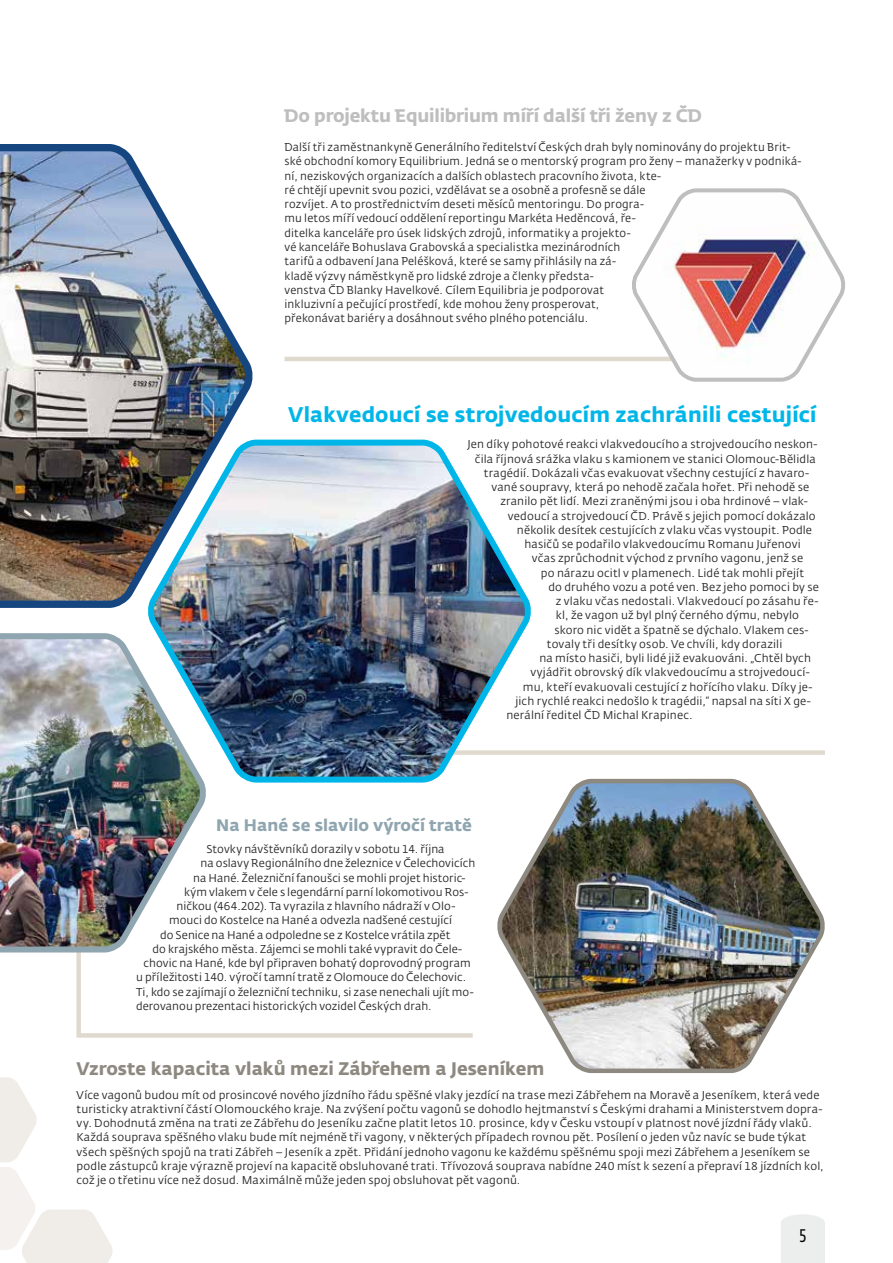
<style>
.page{position:relative;width:893px;height:1263px;background:#fff}
.page>*{position:absolute;margin:0;border:0;box-sizing:border-box;transform-origin:0 0}
.t1{font:700 21px "CD Fedra";letter-spacing:.01em;color:#00b6e8}
.t2{font:700 18px "CD Fedra";color:#8d8981}
.t3{font:700 18px "CD Fedra";letter-spacing:-.01em;color:#bfbebf}
.t4{font:18px "CD Fedra Cond Pro";color:#000}
.t5{font:700 16.5px "CD Fedra";color:#8fa5b0}
.t6{font:11.25px/14.2px "CD Fedra";letter-spacing:.015em;color:#282829}
</style>
<div class="page">
<div style="left:781px;top:1214px;width:44px;height:49px;background:#eceded"></div>
<hr style="left:285px;top:357px;width:490px;height:4px;background:#e0dace">
<div style="left:297px;top:750px;width:528px;height:5px;background:#e0dace"></div>
<svg style="left:76px;top:955px;width:397px;height:83px"></svg>
<img style="left:0;top:144px;width:253px;height:464px">
<img style="left:142px;top:437px;width:395px;height:346px">
<svg style="left:0;top:1077px;width:113px;height:186px"></svg>
<img style="left:0;top:630px;width:212px;height:325px">
<svg style="left:628px;top:188px;width:217px;height:194px"></svg>
<img style="left:493px;top:777px;width:332px;height:296px">
<h2 class="t3" style="left:285px;top:105px;width:419px">Do projektu Equilibrium míří další tři ženy z ČD</h2>
<p class="t6" style="left:285px;top:140px;width:519px">Další tři zaměstnankyně Generálního ředitelství Českých drah byly nominovány do projektu Brit&shy;ské obchodní komory Equilibrium. Jedná se o mentorský program pro ženy – manažerky v podniká&shy;ní, neziskových organizacích a dalších oblastech pracovního života, kte-<br>ré chtějí upevnit svou pozici, vzdělávat se a osobně a profesně se dále<br>rozvíjet. A to prostřednictvím deseti měsíců mentoringu. Do progra-<br>mu letos míří vedoucí oddělení reportingu Markéta Heděncová, ře-<br>ditelka kanceláře pro úsek lidských zdrojů, informatiky a projekto-<br>vé kanceláře Bohuslava Grabovská a specialistka mezinárodních<br>tarifů a odbavení Jana Peléšková, které se samy přihlásily na zá-<br>kladě výzvy náměstkyně pro lidské zdroje a členky předsta-<br>venstva ČD Blanky Havelkové. Cílem Equilibria je podporovat<br>inkluzivní a pečující prostředí, kde mohou ženy prosperovat,<br>překonávat bariéry a dosáhnout svého plného potenciálu.</p>
<h1 class="t1" style="left:288px;top:401px;width:530px">Vlakvedoucí se strojvedoucím zachránili cestující</h1>
<p class="t6" style="left:467px;top:437px;width:352px">Jen díky pohotové reakci vlakvedoucího a strojvedoucího neskon-</p>
<p class="t6" style="left:475px;top:452px;width:342px">čila říjnová srážka vlaku s kamionem ve stanici Olomouc-Bělidla</p>
<p class="t6" style="left:484px;top:466px;width:327px">tragédií. Dokázali včas evakuovat všechny cestující z havaro-</p>
<p class="t6" style="left:491px;top:480px;width:319px">vané soupravy, která po nehodě začala hořet. Při nehodě se</p>
<p class="t6" style="left:500px;top:495px;width:309px">zranilo pět lidí. Mezi zraněnými jsou i oba hrdinové – vlak-</p>
<p class="t6" style="left:508px;top:509px;width:309px">vedoucí a strojvedoucí ČD. Právě s jejich pomocí dokázalo</p>
<p class="t6" style="left:517px;top:523px;width:297px">několik desítek cestujících z vlaku včas vystoupit. Podle</p>
<p class="t6" style="left:524px;top:537px;width:278px">hasičů se podařilo vlakvedoucímu Romanu Juřenovi</p>
<p class="t6" style="left:532px;top:552px;width:273px">včas zprůchodnit východ z prvního vagonu, jenž se</p>
<p class="t6" style="left:541px;top:566px;width:265px">po nárazu ocitl v plamenech. Lidé tak mohli přejít</p>
<p class="t6" style="left:548px;top:580px;width:272px">do druhého vozu a poté ven. Bez jeho pomoci by se</p>
<p class="t6" style="left:556px;top:594px;width:264px">z vlaku včas nedostali. Vlakvedoucí po zásahu ře-</p>
<p class="t6" style="left:556px;top:609px;width:245px">kl, že vagon už byl plný černého dýmu, nebylo</p>
<p class="t6" style="left:554px;top:623px;width:256px">skoro nic vidět a špatně se dýchalo. Vlakem ces-</p>
<p class="t6" style="left:547px;top:637px;width:237px">tovaly tři desítky osob. Ve chvíli, kdy dorazili</p>
<p class="t6" style="left:539px;top:651px;width:273px">na místo hasiči, byli lidé již evakuováni. „Chtěl bych</p>
<p class="t6" style="left:530px;top:666px;width:281px">vyjádřit obrovský dík vlakvedoucímu a strojvedoucí-</p>
<p class="t6" style="left:523px;top:680px;width:291px">mu, kteří evakuovali cestující z hořícího vlaku. Díky je-</p>
<p class="t6" style="left:515px;top:694px;width:297px">jich rychlé reakci nedošlo k tragédii,“ napsal na síti X ge-</p>
<p class="t6" style="left:506px;top:708px;width:188px">nerální ředitel ČD Michal Krapinec.</p>
<h3 class="t5" style="left:216px;top:814px;width:257px">Na Hané se slavilo výročí tratě</h3>
<p class="t6" style="left:207px;top:842px;width:240px">Stovky návštěvníků dorazily v sobotu 14. října</p>
<p class="t6" style="left:201px;top:856px;width:276px">na oslavy Regionálního dne železnice v Čelechovicích</p>
<p class="t6" style="left:193px;top:871px;width:274px">na Hané. Železniční fanoušci se mohli projet historic-</p>
<p class="t6" style="left:184px;top:885px;width:286px">kým vlakem v čele s legendární parní lokomotivou Ros-</p>
<p class="t6" style="left:177px;top:899px;width:280px">ničkou (464.202). Ta vyrazila z hlavního nádraží v Olo-</p>
<p class="t6" style="left:169px;top:913px;width:284px">mouci do Kostelce na Hané a odvezla nadšené cestující</p>
<p class="t6" style="left:160px;top:928px;width:292px">do Senice na Hané a odpoledne se z Kostelce vrátila zpět</p>
<p class="t6" style="left:153px;top:942px;width:311px">do krajského města. Zájemci se mohli také vypravit do Čele-</p>
<p class="t6" style="left:144px;top:956px;width:329px">chovic na Hané, kde byl připraven bohatý doprovodný program</p>
<p class="t6" style="left:136px;top:970px;width:332px">u příležitosti 140. výročí tamní tratě z Olomouce do Čelechovic.</p>
<p class="t6" style="left:136px;top:985px;width:339px">Ti, kdo se zajímají o železniční techniku, si zase nenechali ujít mo-</p>
<p class="t6" style="left:136px;top:999px;width:297px">derovanou prezentaci historických vozidel Českých drah.</p>
<h2 class="t2" style="left:76px;top:1057px;width:470px">Vzroste kapacita vlaků mezi Zábřehem a Jeseníkem</h2>
<p class="t6" style="left:77px;top:1088px;width:749px">Více vagonů budou mít od prosincové nového jízdního řádu spěšné vlaky jezdící na trase mezi Zábřehem na Moravě a Jeseníkem, která vede turisticky atraktivní částí Olomouckého kraje. Na zvýšení počtu vagonů se dohodlo hejtmanství s Českými drahami a Ministerstvem dopra&shy;vy. Dohodnutá změna na trati ze Zábřehu do Jeseníku začne platit letos 10. prosince, kdy v Česku vstoupí v platnost nové jízdní řády vlaků.<br>Každá souprava spěšného vlaku bude mít nejméně tři vagony, v některých případech rovnou pět. Posílení o jeden vůz navíc se bude týkat všech spěšných spojů na trati Zábřeh – Jeseník a zpět. Přidání jednoho vagonu ke každému spěšnému spoji mezi Zábřehem a Jeseníkem se podle zástupců kraje výrazně projeví na kapacitě obsluhované trati. Třívozová souprava nabídne 240 míst k sezení a přepraví 18 jízdních kol, což je o třetinu více než dosud. Maximálně může jeden spoj obsluhovat pět vagonů.</p>
<h2 class="t4" style="left:799px;top:1226px;width:10px">5</h2>
</div>
